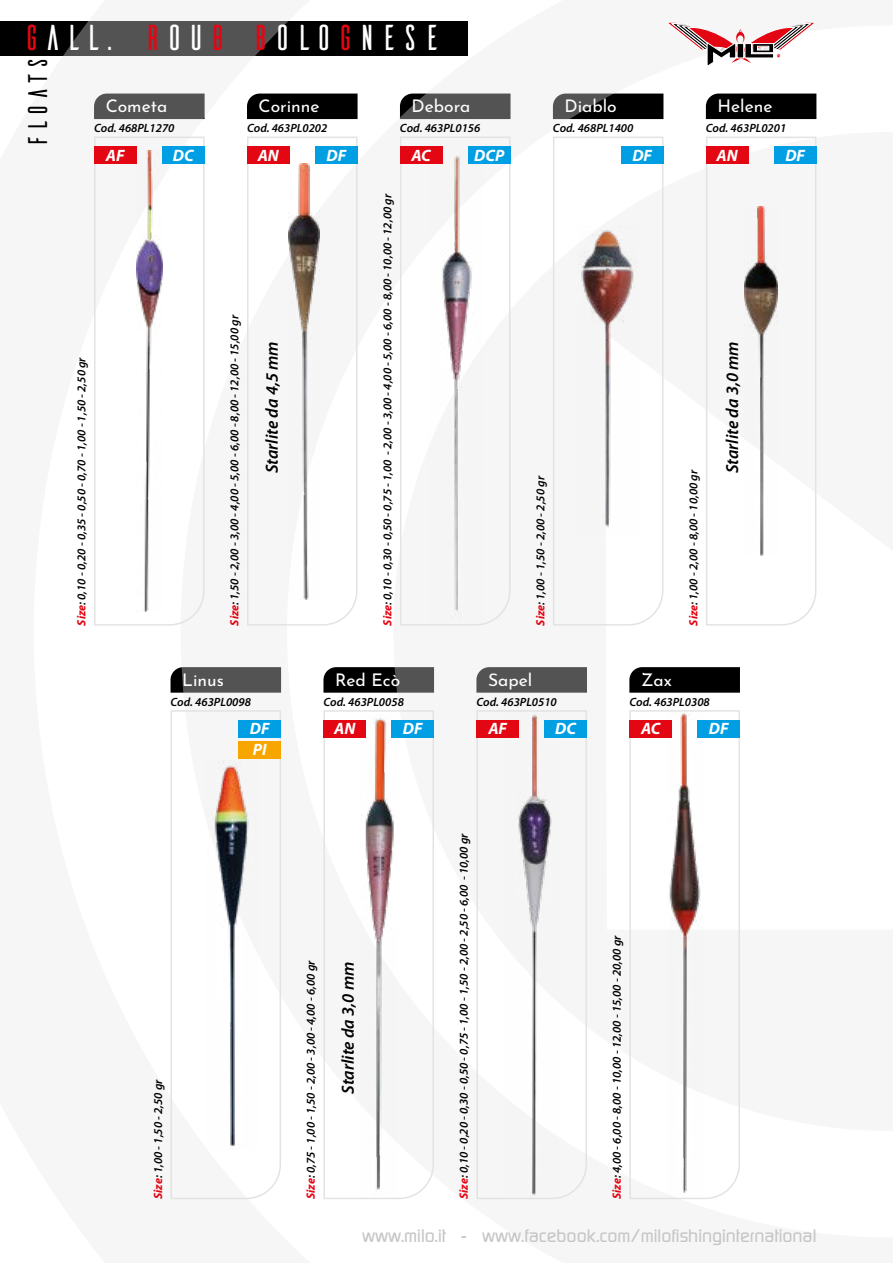
<style>
.page{position:relative;width:893px;height:1263px;background:#fff}
.page>*{position:absolute;margin:0;border:0;box-sizing:border-box;transform-origin:0 0}
.t1{font:36px "Ailerons";color:#fff}
.t2{font:27px "Ailerons";color:#000}
.t3{font:500 18px "Continuum";color:#c6c6c6}
.t4{font:17.4px "Josefin Sans";color:#fff}
.t5{font:italic 600 17.4px "Myriad Pro";color:#000}
.t6{font:italic 700 16.5px "Myriad Pro";color:#fff}
.t7{font:italic 600 12px "Myriad Pro";color:#000}
.s1{color:#e30613}
.s2{font-weight:700;color:#e30613}
</style>
<div class="page">
<svg style="left:0;top:21px;width:468px;height:34px;background:#222"></svg>
<svg style="left:94px;top:136px;width:111px;height:490px"></svg>
<div style="left:94px;top:94px;width:111px;height:25px;background:#535353"></div>
<div style="left:94px;top:147px;width:43px;height:17px;background:#e30613"></div>
<div style="left:162px;top:147px;width:43px;height:17px;background:#009fe3"></div>
<svg style="left:247px;top:136px;width:111px;height:490px"></svg>
<div style="left:247px;top:94px;width:111px;height:25px;background:#000"></div>
<div style="left:247px;top:147px;width:43px;height:17px;background:#e30613"></div>
<div style="left:315px;top:147px;width:43px;height:17px;background:#009fe3"></div>
<svg style="left:400px;top:136px;width:111px;height:490px"></svg>
<svg style="left:400px;top:94px;width:110px;height:25px;background:#4c4c4c"></svg>
<div style="left:400px;top:147px;width:42px;height:17px;background:#e30613"></div>
<div style="left:468px;top:147px;width:42px;height:17px;background:#009fe3"></div>
<svg style="left:552px;top:136px;width:112px;height:490px"></svg>
<svg style="left:553px;top:94px;width:110px;height:25px;background:#1e1e1e"></svg>
<div style="left:621px;top:147px;width:42px;height:17px;background:#009fe3"></div>
<svg style="left:705px;top:136px;width:112px;height:490px"></svg>
<div style="left:706px;top:94px;width:110px;height:25px;background:#000"></div>
<div style="left:706px;top:147px;width:42px;height:17px;background:#e30613"></div>
<div style="left:774px;top:147px;width:42px;height:17px;background:#009fe3"></div>
<svg style="left:170px;top:710px;width:112px;height:490px"></svg>
<svg style="left:171px;top:667px;width:110px;height:26px;background:#505050"></svg>
<div style="left:239px;top:720px;width:42px;height:17px;background:#009fe3"></div>
<div style="left:239px;top:741px;width:42px;height:17px;background:#f7a600"></div>
<svg style="left:323px;top:710px;width:111px;height:489px"></svg>
<svg style="left:323px;top:667px;width:111px;height:26px;background:#242424"></svg>
<div style="left:323px;top:720px;width:43px;height:17px;background:#e30613"></div>
<div style="left:391px;top:720px;width:43px;height:17px;background:#009fe3"></div>
<svg style="left:476px;top:710px;width:111px;height:490px"></svg>
<svg style="left:476px;top:667px;width:111px;height:26px;background:#585858"></svg>
<div style="left:476px;top:720px;width:43px;height:17px;background:#e30613"></div>
<div style="left:544px;top:720px;width:43px;height:17px;background:#009fe3"></div>
<svg style="left:629px;top:710px;width:111px;height:490px"></svg>
<svg style="left:629px;top:667px;width:111px;height:26px;background:#080808"></svg>
<div style="left:629px;top:720px;width:43px;height:17px;background:#e30613"></div>
<div style="left:697px;top:720px;width:43px;height:17px;background:#009fe3"></div>
<svg style="left:667px;top:22px;width:148px;height:44px"></svg>
<h1 class="t1" style="left:21px;top:20px;width:423px"><span class="s1">G</span>ALL. <span class="s1">R</span>OU<span class="s1">B B</span>OLO<span class="s1">G</span>NESE</h1>
<h2 class="t2" style="left:25px;top:149px;width:95px;rotate:-90deg">FLOATS</h2>
<h3 class="t4" style="left:412px;top:92px;width:60px">Debora</h3>
<h3 class="t6" style="left:412px;top:144px;width:21px">AC</h3>
<h3 class="t6" style="left:474px;top:144px;width:32px">DCP</h3>
<h3 class="t4" style="left:106px;top:92px;width:63px">Cometa</h3>
<h3 class="t6" style="left:106px;top:144px;width:20px">AF</h3>
<h3 class="t6" style="left:173px;top:144px;width:22px">DC</h3>
<h3 class="t4" style="left:259px;top:92px;width:63px">Corinne</h3>
<h3 class="t6" style="left:258px;top:144px;width:23px">AN</h3>
<h3 class="t6" style="left:326px;top:144px;width:21px">DF</h3>
<p class="t7" style="left:94px;top:121px;width:82px">Cod. 468PL1270</p>
<p class="t7" style="left:247px;top:121px;width:82px">Cod. 463PL0202</p>
<p class="t7" style="left:400px;top:121px;width:82px">Cod. 463PL0156</p>
<h3 class="t4" style="left:565px;top:92px;width:54px">Diablo</h3>
<p class="t7" style="left:553px;top:121px;width:82px">Cod. 468PL1400</p>
<h3 class="t6" style="left:632px;top:144px;width:21px">DF</h3>
<h3 class="t4" style="left:717px;top:92px;width:56px">Helene</h3>
<h3 class="t6" style="left:716px;top:144px;width:23px">AN</h3>
<h3 class="t6" style="left:785px;top:144px;width:21px">DF</h3>
<p class="t7" style="left:706px;top:121px;width:82px">Cod. 463PL0201</p>
<p class="t7" style="left:74px;top:626px;width:270px;rotate:-90deg"><span class="s2">Size</span>: 0,10 - 0,20 - 0,35 - 0,50 - 0,70 - 1,00 - 1,50 - 2,50 gr</p>
<p class="t7" style="left:227px;top:626px;width:312px;rotate:-90deg"><span class="s2">Size</span>: 1,50 - 2,00 - 3,00 - 4,00 - 5,00 - 6,00 - 8,00 - 12,00 - 15,00 gr</p>
<p class="t7" style="left:380px;top:626px;width:433px;rotate:-90deg"><span class="s2">Size</span>: 0,10 - 0,30 - 0,50 - 0,75 - 1,00 - 2,00 - 3,00 - 4,00 - 5,00 - 6,00 - 8,00 - 10,00 - 12,00 gr</p>
<h3 class="t5" style="left:261px;top:473px;width:134px;rotate:-90deg">Starlite da 4,5 mm</h3>
<h3 class="t5" style="left:721px;top:473px;width:134px;rotate:-90deg">Starlite da 3,0 mm</h3>
<p class="t7" style="left:686px;top:626px;width:157px;rotate:-90deg"><span class="s2">Size</span>: 1,00 - 2,00 - 8,00 - 10,00 gr</p>
<p class="t7" style="left:533px;top:626px;width:151px;rotate:-90deg"><span class="s2">Size</span>: 1,00 - 1,50 - 2,00 - 2,50 gr</p>
<h3 class="t4" style="left:182px;top:665px;width:43px">Linus</h3>
<p class="t7" style="left:171px;top:694px;width:82px">Cod. 463PL0098</p>
<h3 class="t6" style="left:250px;top:718px;width:21px">DF</h3>
<h3 class="t6" style="left:253px;top:739px;width:15px">PI</h3>
<p class="t7" style="left:150px;top:1199px;width:121px;rotate:-90deg"><span class="s2">Size</span>: 1,00 - 1,50 - 2,50 gr</p>
<h3 class="t4" style="left:335px;top:665px;width:67px">Red Ecò</h3>
<h3 class="t6" style="left:334px;top:718px;width:23px">AN</h3>
<h3 class="t6" style="left:403px;top:718px;width:21px">DF</h3>
<p class="t7" style="left:323px;top:694px;width:82px">Cod. 463PL0058</p>
<h3 class="t4" style="left:488px;top:665px;width:46px">Sapel</h3>
<h3 class="t6" style="left:488px;top:718px;width:20px">AF</h3>
<h3 class="t6" style="left:555px;top:718px;width:22px">DC</h3>
<p class="t7" style="left:476px;top:694px;width:82px">Cod. 463PL0510</p>
<h3 class="t4" style="left:641px;top:665px;width:32px">Zax</h3>
<h3 class="t6" style="left:641px;top:718px;width:21px">AC</h3>
<h3 class="t6" style="left:709px;top:718px;width:21px">DF</h3>
<p class="t7" style="left:629px;top:694px;width:82px">Cod. 463PL0308</p>
<p class="t7" style="left:303px;top:1199px;width:240px;rotate:-90deg"><span class="s2">Size</span>: 0,75 - 1,00 - 1,50 - 2,00 - 3,00 - 4,00 - 6,00 gr</p>
<h3 class="t5" style="left:337px;top:1094px;width:134px;rotate:-90deg">Starlite da 3,0 mm</h3>
<p class="t7" style="left:456px;top:1199px;width:368px;rotate:-90deg"><span class="s2">Size</span>: 0,10 - 0,20 - 0,30 - 0,50 - 0,75 - 1,00 - 1,50 - 2,00 - 2,50 - 6,00 - 10,00 gr</p>
<p class="t7" style="left:609px;top:1199px;width:265px;rotate:-90deg"><span class="s2">Size</span>: 4,00 - 6,00 - 8,00 - 10,00 - 12,00 - 15,00 - 20,00 gr</p>
<h3 class="t3" style="left:362px;top:1224px;width:456px">www.milo.it - www.facebook.com/milofishinginternational</h3>
</div>
